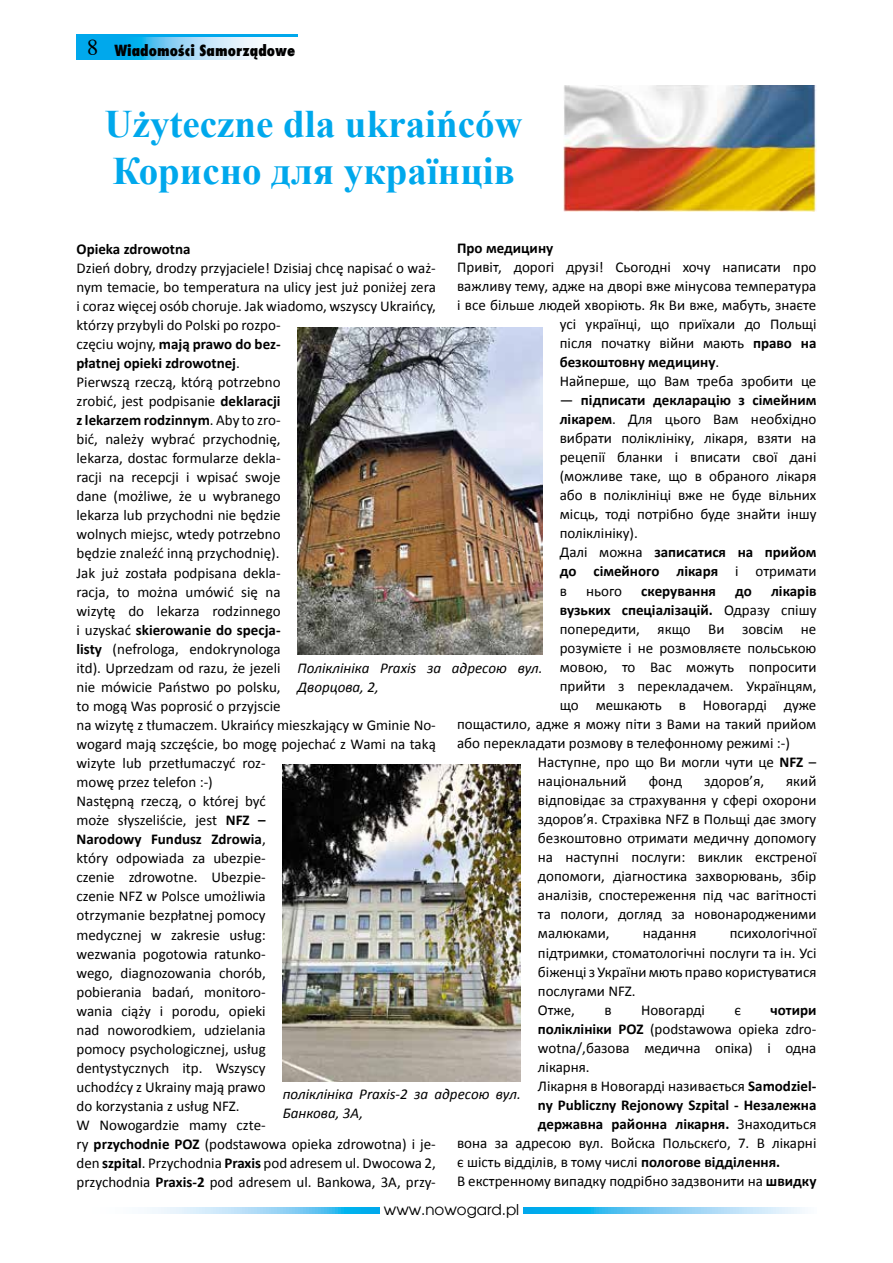
<style>
.page{position:relative;width:893px;height:1263px;background:#fff}
.page>*{position:absolute;margin:0;border:0;box-sizing:border-box;transform-origin:0 0}
.t1{font:700 39px/46.8px "Times New Roman";color:#00a8ec}
.t2{font:15px/19px "Calibri";color:#000}
.t3{font:700 15px "Calibri";color:#000}
.t4{font:italic 15px/19px "Calibri";color:#000}
.t5{font:800 15px "Fujiyama";color:#000}
.t6{font:15px "Avalon";color:#000}
.s1{font-family:"Times";font-weight:400;font-size:22.5px}
.s2{font-weight:700}
.s3{font-weight:400}
</style>
<div class="page">
<div style="left:77px;top:34px;width:221px;height:26px;background:#00a8ec"></div>
<svg style="left:138px;top:37px;width:160px;height:23px;background:#b9e3f8"></svg>
<svg style="left:147px;top:1207px;width:658px;height:6px;background:#81d0f4"></svg>
<div style="left:380px;top:1203px;width:143px;height:15px;background:#fff"></div>
<img style="left:563px;top:85px;width:253px;height:127px">
<img style="left:298px;top:327px;width:245px;height:327px">
<img style="left:283px;top:764px;width:238px;height:318px">
<p class="t5" style="left:87px;top:40px;width:210px"><span class="s1">8</span> Wiadomości Samorządowe</p>
<h1 class="t1" style="left:105px;top:100px;width:420px">Użyteczne dla ukraińców<br>Корисно для українців</h1>
<p class="t3" style="left:457px;top:238px;width:98px">Про медицину</p>
<p class="t2" style="left:457px;top:256px;width:361px">Привіт, дорогі друзі! Сьогодні хочу написати про</p>
<p class="t2" style="left:457px;top:275px;width:361px">важливу тему, адже на дворі вже мінусова температура</p>
<p class="t2" style="left:457px;top:294px;width:361px">і все більше людей хворіють. Як Ви вже, мабуть, знаєте</p>
<p class="t2" style="left:560px;top:314px;width:258px">усі українці, що приїхали до Польщі</p>
<p class="t2" style="left:560px;top:333px;width:258px">після початку війни мають <span class="s2">право на</span></p>
<p class="t3" style="left:560px;top:353px;width:161px">безкоштовну медицину<span class="s3">.</span></p>
<p class="t2" style="left:560px;top:371px;width:258px">Найперше, що Вам треба зробити це</p>
<p class="t2" style="left:560px;top:390px;width:258px">— <span class="s2">підписати декларацію з сімейним лікарем</span>. Для цього Вам необхідно вибрати поліклініку, лікаря, взяти на рецепії бланки і вписати свої дані (можливе таке, що в обраного лікаря або в поліклініці вже не буде вільних місць, тоді потрібно буде знайти іншу поліклініку).<br>Далі можна <span class="s2">записатися на прийом до сімейного лікаря</span> і отримати в</p>
<p class="t3" style="left:77px;top:239px;width:115px">Opieka zdrowotna</p>
<p class="t2" style="left:77px;top:257px;width:361px">Dzień dobry, drodzy przyjaciele! Dzisiaj chcę napisać o waż&shy;nym temacie, bo temperatura na ulicy jest już poniżej zera i coraz więcej osób choruje. Jak wiadomo, wszyscy Ukraińcy, którzy przybyli do Polski po rozpo-<br>częciu wojny, <span class="s2">mają prawo do bez-<br>płatnej opieki zdrowotnej</span>.<br>Pierwszą rzeczą, którą potrzebno<br>zrobić, jest podpisanie <span class="s2">deklaracji<br>z lekarzem rodzinnym</span>. Aby to zro-<br>bić, należy wybrać przychodnię,<br>lekarza, dostac formularze dekla-<br>racji na recepcji i wpisać swoje<br>dane (możliwe, że u wybranego<br>lekarza lub przychodni nie będzie<br>wolnych miejsc, wtedy potrzebno<br>będzie znaleźć inną przychodnię).<br>Jak już została podpisana dekla-<br>racja, to można umówić się na<br>wizytę do lekarza rodzinnego<br>i uzyskać <span class="s2">skierowanie do specja-<br>listy</span> (nefrologa, endokrynologa<br>itd). Uprzedzam od razu, że jezeli<br>nie mówicie Państwo po polsku,<br>to mogą Was poprosić o przyjscie<br>na wizytę z tłumaczem. Ukraińcy mieszkający w Gminie No&shy;wogard mają szczęście, bo mogę pojechać z Wami na taką wizyte lub przetłumaczyć roz-<br>mowę przez telefon :-)<br>Następną rzeczą, o której być<br>może słyszeliście, jest <span class="s2">NFZ –<br>Narodowy Fundusz Zdrowia</span>,<br>który odpowiada za ubezpie-<br>czenie zdrowotne. Ubezpie-<br>czenie NFZ w Polsce umożliwia<br>otrzymanie bezpłatnej pomocy<br>medycznej w zakresie usług:<br>wezwania pogotowia ratunko-<br>wego, diagnozowania chorób,<br>pobierania badań, monitoro-<br>wania ciąży i porodu, opieki<br>nad noworodkiem, udzielania<br>pomocy psychologicznej, usług<br>dentystycznych itp. Wszyscy<br>uchodźcy z Ukrainy mają prawo<br>do korzystania z usług NFZ.<br>W Nowogardzie mamy czte-<br>ry <span class="s2">przychodnie POZ</span> (podstawowa opieka zdrowotna) i je&shy;den <span class="s2">szpital</span>. Przychodnia <span class="s2">Praxis</span> pod adresem ul. Dwocowa 2, przychodnia <span class="s2">Praxis-2</span> pod adresem ul. Bankowa, 3A, przy-</p>
<p class="t2" style="left:586px;top:580px;width:37px">нього</p>
<p class="t3" style="left:641px;top:581px;width:76px">скерування</p>
<p class="t3" style="left:735px;top:581px;width:18px">до</p>
<p class="t3" style="left:771px;top:581px;width:47px">лікарів</p>
<p class="t3" style="left:560px;top:600px;width:258px">вузьких спеціалізацій. <span class="s3">Одразу спішу</span></p>
<p class="t2" style="left:560px;top:618px;width:258px">попередити, якщо Ви зовсім не</p>
<p class="t2" style="left:560px;top:637px;width:258px">розумієте і не розмовляєте польською</p>
<p class="t2" style="left:560px;top:656px;width:258px">мовою, то Вас можуть попросити</p>
<p class="t2" style="left:560px;top:675px;width:258px">прийти з перекладачем. Українцям,</p>
<p class="t2" style="left:560px;top:695px;width:258px">що мешкають в Новогарді дуже</p>
<p class="t2" style="left:457px;top:714px;width:361px">пощастило, адже я можу піти з Вами на такий прийом</p>
<p class="t2" style="left:457px;top:733px;width:334px">або перекладати розмову в телефонному режимі :-)</p>
<p class="t2" style="left:538px;top:752px;width:280px">Наступне, про що Ви могли чути це <span class="s2">NFZ</span> –</p>
<p class="t2" style="left:538px;top:771px;width:90px">національний</p>
<p class="t2" style="left:649px;top:771px;width:35px">фонд</p>
<p class="t2" style="left:704px;top:771px;width:61px">здоров’я,</p>
<p class="t4" style="left:298px;top:657px;width:247px">Поліклініка Praxis за адресою вул.<br>Дворцова, 2,</p>
<p class="t2" style="left:538px;top:771px;width:280px;text-align:justify;text-indent:248px">який відповідає за страхування у сфері охорони здоров’я. Страхівка NFZ в Польщі дає змогу безкоштовно отримати медичну допомогу на наступні послуги: виклик екстреної допомоги, діагностика захворювань, збір аналізів, спостереження під час вагітності та пологи, догляд за новонародженими малюками,</p>
<p class="t2" style="left:538px;top:923px;width:280px;text-indent:192px">психологічної підтримки, стоматологічні послуги та ін. Усі біженці з України мють право користуватися послугами NFZ.<br>Отже,</p>
<p class="t2" style="left:643px;top:923px;width:55px">надання</p>
<p class="t2" style="left:604px;top:999px;width:9px">в</p>
<p class="t2" style="left:641px;top:999px;width:65px">Новогарді</p>
<p class="t2" style="left:734px;top:999px;width:8px">є</p>
<p class="t3" style="left:770px;top:1000px;width:47px">чотири</p>
<p class="t2" style="left:538px;top:1018px;width:280px"><span class="s2">поліклініки POZ</span> (podstawowa opieka zdro-</p>
<p class="t2" style="left:538px;top:1037px;width:280px">wotna/,базова медична опіка) і одна</p>
<p class="t2" style="left:538px;top:1056px;width:53px">лікарня.</p>
<p class="t2" style="left:538px;top:1076px;width:280px">Лікарня в Новогарді називається <span class="s2">Samodziel-</span></p>
<p class="t3" style="left:538px;top:1096px;width:280px">ny Publiczny Rejonowy Szpital - Незалежна</p>
<p class="t3" style="left:538px;top:1115px;width:280px">державна районна лікарня. <span class="s3">Знаходиться</span></p>
<p class="t2" style="left:457px;top:1133px;width:361px">вона за адресою вул. Войска Польскєґо, 7. В лікарні</p>
<p class="t2" style="left:457px;top:1152px;width:325px">є шість відділів, в тому числі <span class="s2">пологове відділення.</span></p>
<p class="t2" style="left:457px;top:1171px;width:361px">В екстренному випадку подрібно задзвонити на <span class="s2">швидку</span></p>
<p class="t4" style="left:283px;top:1083px;width:240px">поліклініка Praxis-2 за адресою вул.<br>Банкова, 3А,</p>
<p class="t6" style="left:384px;top:1200px;width:137px">www.nowogard.pl</p>
</div>
